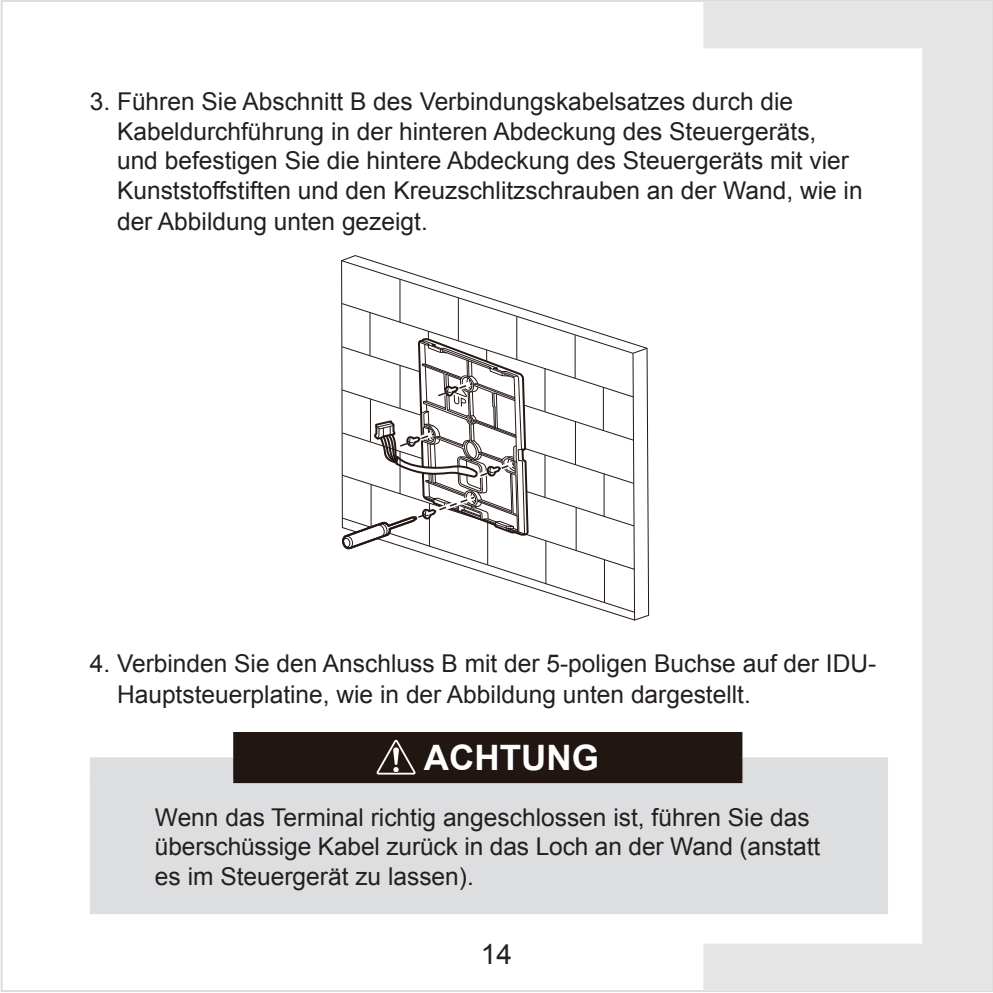
<style>
.page{position:relative;width:993px;height:993px;background:#fff}
.page>*{position:absolute;margin:0;border:0;box-sizing:border-box;transform-origin:0 0}
.t1{font:700 35px "Arial";color:#fff}
.t2{font:28px "Arial";color:#231f20}
.正文{font:24.5px/29.8px "Arial";color:#231f20}
</style>
<div class="page">
<svg style="left:703px;top:1px;width:288px;height:989px"></svg>
<svg style="left:341px;top:259px;width:307px;height:362px"></svg>
<div style="left:234px;top:732px;width:506px;height:49px;background:#221612"></div>
<div style="left:90px;top:757px;width:143px;height:24px;background:#dddee0"></div>
<div style="left:742px;top:757px;width:145px;height:24px;background:#dddee0"></div>
<div style="left:90px;top:781px;width:797px;height:132px;background:#dddee0"></div>
<hr style="left:233px;top:780px;width:509px;height:2px;background:#221612">
<hr style="left:233px;top:731px;width:509px;height:1px;background:#221612">
<hr style="left:233px;top:732px;width:2px;height:25px;background:#221612">
<hr style="left:739px;top:732px;width:3px;height:25px;background:#221612">
<hr style="left:233px;top:757px;width:2px;height:23px;background:#221612">
<hr style="left:739px;top:757px;width:3px;height:23px;background:#221612">
<svg style="left:376px;top:739px;width:39px;height:35px"></svg>
<p class="正文" style="left:117px;top:87px;width:746px;text-indent:-27px">3. Führen Sie Abschnitt B des Verbindungskabelsatzes durch die Kabeldurchführung in der hinteren Abdeckung des Steuergeräts, und befestigen Sie die hintere Abdeckung des Steuergeräts mit vier Kunststoffstiften und den Kreuzschlitzschrauben an der Wand, wie in der Abbildung unten gezeigt.</p>
<p class="正文" style="left:117px;top:647px;width:760px;line-height:31.2px;text-indent:-27px">4. Verbinden Sie den Anschluss B mit der 5-poligen Buchse auf der IDU-<br>Hauptsteuerplatine, wie in der Abbildung unten dargestellt.</p>
<p class="t1" style="left:424px;top:733px;width:176px">ACHTUNG</p>
<p class="正文" style="left:155px;top:802px;width:666px">Wenn das Terminal richtig angeschlossen ist, führen Sie das überschüssige Kabel zurück in das Loch an der Wand (anstatt es im Steuergerät zu lassen).</p>
<p class="t2" style="left:480px;top:935px;width:33px">14</p>
</div>
